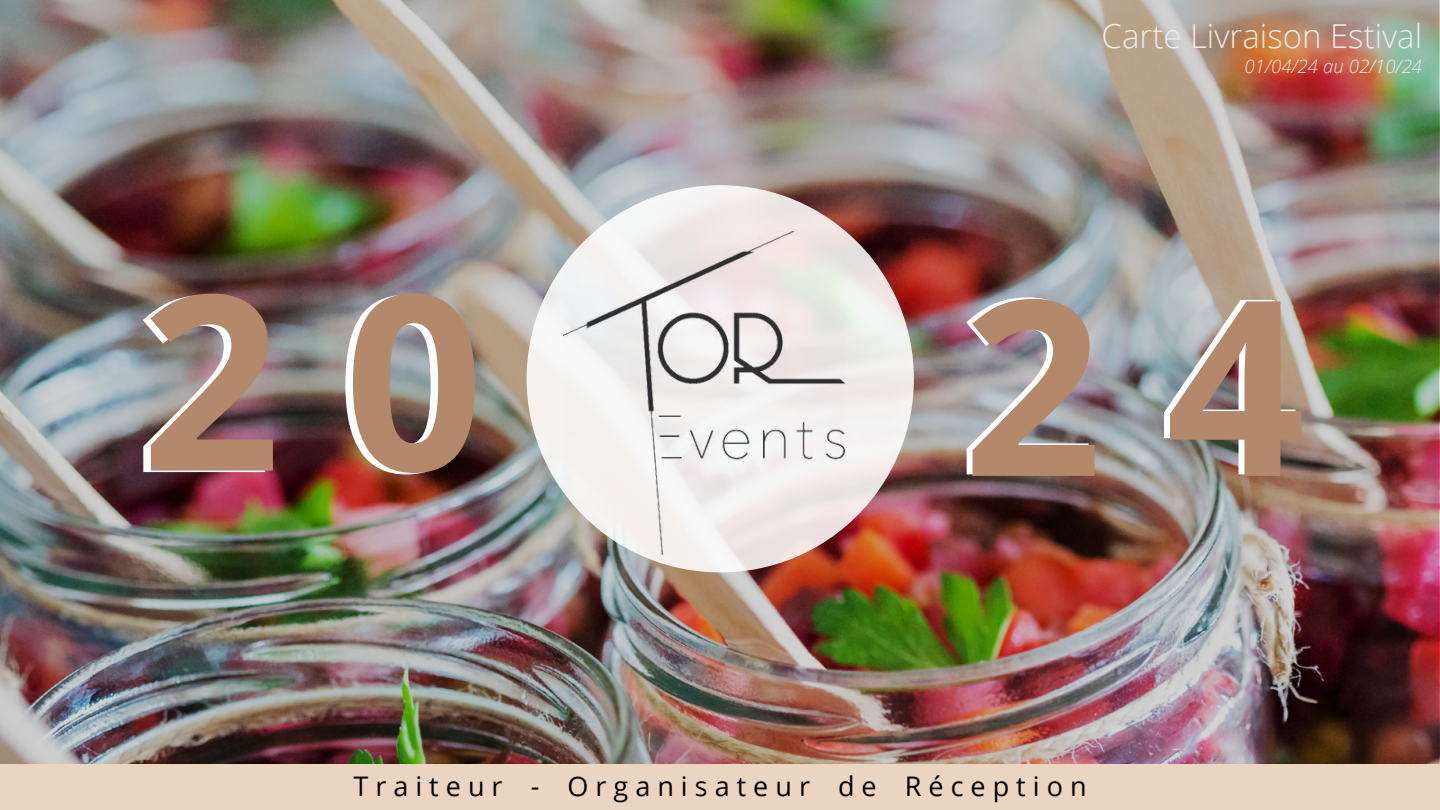
<style>
.page{position:relative;width:1440px;height:810px;background:#fff}
.page>*{position:absolute;margin:0;border:0;box-sizing:border-box;transform-origin:0 0}
.t1{font:700 244.5px "Open Sans";color:#fff}
.t2{font:300 33px "Open Sans";color:#edecec}
.t3{font:27px "Open Sans";color:#000}
.t4{font:italic 300 18.75px "Open Sans";color:#edecec}
</style>
<div class="page">
<img style="left:0;top:0;width:1438px;height:765px">
<div style="left:0;top:765px;width:1440px;height:45px;background:#ebd5c1"></div>
<div style="left:527px;top:185px;width:387px;height:387px;background:linear-gradient(to bottom,#edeae9,#f4eeee);border-radius:50%"></div>
<img style="left:563px;top:231px;width:283px;height:323px">
<p class="t2" style="left:1102px;top:13px;width:322px">Carte Livraison Estival</p>
<p class="t4" style="left:1245px;top:53px;width:179px">01/04/24 au 02/10/24</p>
<h1 class="t1" style="left:134px;top:211px;width:344px">2 0</h1>
<h1 class="t1" style="left:957px;top:213px;width:344px">2 4</h1>
<p class="t3" style="left:353px;top:768px;width:735px">T r a i t e u r - O r g a n i s a t e u r d e R é c e p t i o n</p>
</div>
